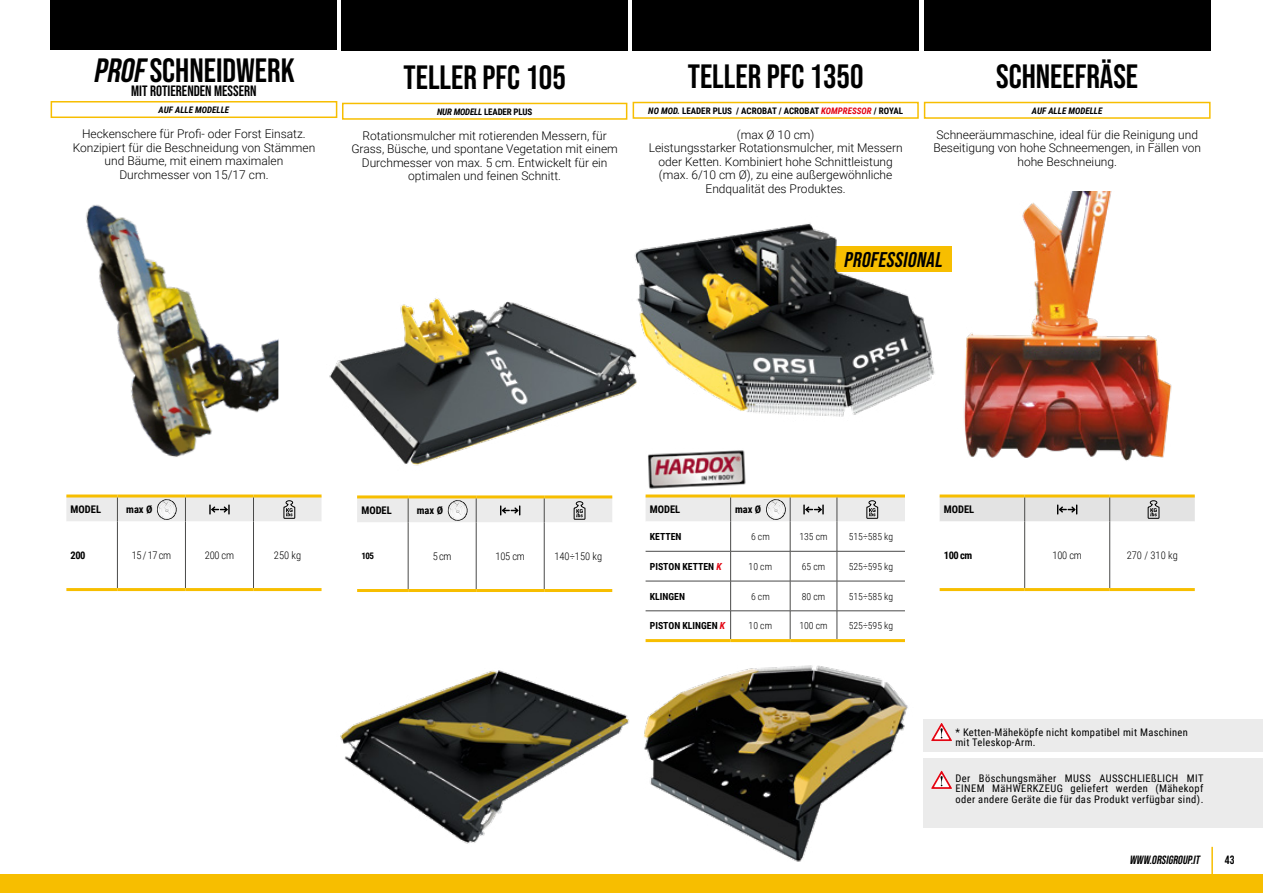
<style>
.page{position:relative;width:1263px;height:893px;background:#fff}
.page>*{position:absolute;margin:0;border:0;box-sizing:border-box;transform-origin:0 0}
.t1{font:33.75px "Bebas Neue";color:#000}
.t2{font:italic 21.3px "Bebas Neue";color:#000}
.t3{font:15px "Bebas Neue";color:#000}
.t4{font:300 12px/13.5px "Roboto";color:#000;text-align:center}
.t5{font:italic 12px "Bebas Neue";color:#000}
.t6{font:12px "Bebas Neue";color:#000}
.t7{font:10.5px/10.5px "Roboto Condensed";letter-spacing:.03em;color:#000;text-align:justify}
.t8{font:300 10.5px "Roboto Condensed";letter-spacing:-.015em;color:#000}
.t9{font:700 10.5px "Roboto Condensed";color:#000}
.t10{font:300 9.75px "Roboto Condensed";color:#000}
.t11{font:700 9.75px "Roboto Condensed";color:#000}
.t12{font:700 9px "Roboto Condensed";letter-spacing:-.005em;color:#000}
.t13{font:italic 700 9px "Roboto Condensed";color:#000}
.s1{font-weight:700;font-style:italic}
.s2{font-style:italic}
.s3{font-style:italic;color:#e30613}
</style>
<div class="page">
<div style="left:0;top:874px;width:1263px;height:19px;background:#f7be00"></div>
<hr style="left:1211px;top:847px;width:2px;height:46px;background:#f7be00">
<div style="left:924px;top:758px;width:339px;height:70px;background:#ebebeb"></div>
<div style="left:924px;top:719px;width:339px;height:33px;background:#ebebeb"></div>
<svg style="left:931px;top:770px;width:21px;height:19px"></svg>
<div style="left:342px;top:103px;width:285px;height:17px;border:2px solid #f7be00"></div>
<img style="left:964px;top:192px;width:208px;height:269px">
<div style="left:341px;top:0;width:287px;height:51px;background:#000"></div>
<div style="left:632px;top:0;width:287px;height:51px;background:#000"></div>
<div style="left:924px;top:0;width:286px;height:51px;background:#000"></div>
<img style="left:86px;top:204px;width:192px;height:253px">
<div style="left:51px;top:0;width:286px;height:50px;background:#000"></div>
<img style="left:648px;top:450px;width:98px;height:39px">
<div style="left:821px;top:246px;width:131px;height:26px;background:#f7be00"></div>
<img style="left:634px;top:223px;width:301px;height:194px">
<img style="left:644px;top:665px;width:264px;height:197px">
<svg style="left:931px;top:723px;width:21px;height:18px"></svg>
<img style="left:329px;top:292px;width:316px;height:174px">
<img style="left:340px;top:670px;width:289px;height:174px">
<div style="left:633px;top:102px;width:286px;height:17px;border:2px solid #f7be00"></div>
<div style="left:924px;top:102px;width:286px;height:17px;border:2px solid #f7be00"></div>
<div style="left:51px;top:101px;width:286px;height:17px;border:2px solid #f7be00"></div>
<hr style="left:646px;top:494px;width:85px;height:3px;background:#f7be00">
<hr style="left:731px;top:494px;width:59px;height:3px;background:#f7be00">
<hr style="left:790px;top:494px;width:47px;height:3px;background:#f7be00">
<hr style="left:837px;top:494px;width:68px;height:3px;background:#f7be00">
<hr style="left:646px;top:639px;width:85px;height:3px;background:#f7be00">
<hr style="left:731px;top:639px;width:59px;height:3px;background:#f7be00">
<hr style="left:790px;top:639px;width:47px;height:3px;background:#f7be00">
<hr style="left:837px;top:639px;width:68px;height:3px;background:#f7be00">
<svg style="left:646px;top:496px;width:259px;height:145px"></svg>
<hr style="left:66px;top:494px;width:51px;height:3px;background:#f7be00">
<hr style="left:117px;top:494px;width:68px;height:3px;background:#f7be00">
<hr style="left:185px;top:494px;width:68px;height:3px;background:#f7be00">
<hr style="left:253px;top:494px;width:69px;height:3px;background:#f7be00">
<hr style="left:66px;top:588px;width:51px;height:3px;background:#f7be00">
<hr style="left:117px;top:588px;width:68px;height:3px;background:#f7be00">
<hr style="left:185px;top:588px;width:68px;height:3px;background:#f7be00">
<hr style="left:253px;top:588px;width:69px;height:3px;background:#f7be00">
<svg style="left:66px;top:496px;width:256px;height:94px"></svg>
<hr style="left:357px;top:495px;width:51px;height:3px;background:#f7be00">
<hr style="left:408px;top:495px;width:68px;height:3px;background:#f7be00">
<hr style="left:476px;top:495px;width:68px;height:3px;background:#f7be00">
<hr style="left:544px;top:495px;width:68px;height:3px;background:#f7be00">
<hr style="left:357px;top:589px;width:51px;height:3px;background:#f7be00">
<hr style="left:408px;top:589px;width:68px;height:3px;background:#f7be00">
<hr style="left:476px;top:589px;width:68px;height:3px;background:#f7be00">
<hr style="left:544px;top:589px;width:68px;height:3px;background:#f7be00">
<svg style="left:357px;top:497px;width:255px;height:93px"></svg>
<hr style="left:940px;top:494px;width:85px;height:3px;background:#f7be00">
<hr style="left:1025px;top:494px;width:85px;height:3px;background:#f7be00">
<hr style="left:1110px;top:494px;width:85px;height:3px;background:#f7be00">
<hr style="left:940px;top:588px;width:85px;height:3px;background:#f7be00">
<hr style="left:1025px;top:588px;width:85px;height:3px;background:#f7be00">
<hr style="left:1110px;top:588px;width:85px;height:3px;background:#f7be00">
<svg style="left:940px;top:496px;width:255px;height:94px"></svg>
<h1 class="t1" style="left:93px;top:51px;width:203px"><span class="s1">PROF</span>SCHNEIDWERK</h1>
<p class="t3" style="left:131px;top:82px;width:127px">MIT ROTIERENDEN MESSERN</p>
<p class="t4" style="left:73px;top:127px;width:244px">Heckenschere für Profi- oder Forst Einsatz.<br>Konzipiert für die Beschneidung von Stämmen und Bäume, mit einem maximalen Durchmesser von 15/17 cm.</p>
<p class="t13" style="left:159px;top:103px;width:72px">AUF ALLE MODELLE</p>
<h1 class="t1" style="left:403px;top:58px;width:164px">TELLER PFC 105</h1>
<h1 class="t1" style="left:688px;top:57px;width:177px">TELLER PFC 1350</h1>
<h1 class="t1" style="left:996px;top:57px;width:143px">SCHNEEFRÄSE</h1>
<p class="t12" style="left:437px;top:105px;width:97px"><span class="s2">NUR MODELL</span> LEADER PLUS</p>
<p class="t13" style="left:1032px;top:104px;width:72px">AUF ALLE MODELLE</p>
<p class="t12" style="left:648px;top:104px;width:256px"><span class="s2">NO MOD.</span> LEADER PLUS / ACROBAT / ACROBAT <span class="s3">KOMPRESSOR</span> / ROYAL</p>
<p class="t4" style="left:649px;top:127px;width:255px">(max Ø 10 cm)<br>Leistungsstarker Rotationsmulcher, mit Messern oder Ketten. Kombiniert hohe Schnittleistung (max. 6/10 cm Ø), zu eine außergewöhnliche Endqualität des Produktes.</p>
<p class="t4" style="left:933px;top:127px;width:269px">Schneeräummaschine, ideal für die Reinigung und<br>Beseitigung von hohe Schneemengen, in Fällen von hohe Beschneiung.</p>
<p class="t4" style="left:351px;top:128px;width:268px">Rotationsmulcher mit rotierenden Messern, für Grass, Büsche, und spontane Vegetation mit einem Durchmesser von max. 5 cm. Entwickelt für ein optimalen und feinen Schnitt.</p>
<h2 class="t2" style="left:843px;top:247px;width:104px">PROFESSIONAL</h2>
<p class="t9" style="left:71px;top:502px;width:32px">MODEL</p>
<p class="t9" style="left:126px;top:502px;width:28px">max Ø</p>
<p class="t9" style="left:71px;top:548px;width:16px">200</p>
<p class="t8" style="left:132px;top:548px;width:41px">15 / 17 cm</p>
<p class="t8" style="left:205px;top:548px;width:31px">200 cm</p>
<p class="t8" style="left:274px;top:548px;width:29px">250 kg</p>
<p class="t9" style="left:361px;top:503px;width:32px">MODEL</p>
<p class="t9" style="left:417px;top:503px;width:28px">max Ø</p>
<p class="t12" style="left:361px;top:550px;width:14px">105</p>
<p class="t8" style="left:433px;top:549px;width:20px">5 cm</p>
<p class="t8" style="left:495px;top:549px;width:31px">105 cm</p>
<p class="t8" style="left:554px;top:549px;width:49px">140÷150 kg</p>
<p class="t9" style="left:650px;top:502px;width:32px">MODEL</p>
<p class="t9" style="left:735px;top:502px;width:28px">max Ø</p>
<p class="t11" style="left:650px;top:530px;width:33px">KETTEN</p>
<p class="t10" style="left:751px;top:530px;width:20px">6 cm</p>
<p class="t10" style="left:799px;top:530px;width:30px">135 cm</p>
<p class="t10" style="left:849px;top:530px;width:46px">515÷585 kg</p>
<p class="t11" style="left:650px;top:559px;width:73px">PISTON KETTEN <span class="s3">K</span></p>
<p class="t10" style="left:749px;top:559px;width:25px">10 cm</p>
<p class="t10" style="left:802px;top:559px;width:25px">65 cm</p>
<p class="t10" style="left:849px;top:559px;width:46px">525÷595 kg</p>
<p class="t11" style="left:650px;top:589px;width:37px">KLINGEN</p>
<p class="t10" style="left:751px;top:589px;width:20px">6 cm</p>
<p class="t10" style="left:802px;top:589px;width:25px">80 cm</p>
<p class="t10" style="left:849px;top:589px;width:46px">515÷585 kg</p>
<p class="t11" style="left:650px;top:618px;width:77px">PISTON KLINGEN <span class="s3">K</span></p>
<p class="t10" style="left:749px;top:618px;width:25px">10 cm</p>
<p class="t10" style="left:799px;top:618px;width:30px">100 cm</p>
<p class="t10" style="left:849px;top:618px;width:46px">525÷595 kg</p>
<p class="t9" style="left:944px;top:502px;width:32px">MODEL</p>
<p class="t9" style="left:944px;top:548px;width:30px">100 cm</p>
<p class="t8" style="left:1052px;top:548px;width:31px">100 cm</p>
<p class="t8" style="left:1127px;top:548px;width:52px">270 / 310 kg</p>
<p class="t7" style="left:955px;top:726px;width:234px">* Ketten-Mäheköpfe nicht kompatibel mit Maschinen mit Teleskop-Arm.</p>
<p class="t7" style="left:955px;top:772px;width:250px">Der Böschungsmäher MUSS AUSSCHLIEßLICH MIT EINEM MäHWERKZEUG geliefert werden (Mähekopf oder andere Geräte die für das Produkt verfügbar sind).</p>
<p class="t5" style="left:1129px;top:853px;width:74px">WWW.ORSIGROUP.IT</p>
<p class="t6" style="left:1225px;top:853px;width:11px">43</p>
</div>
